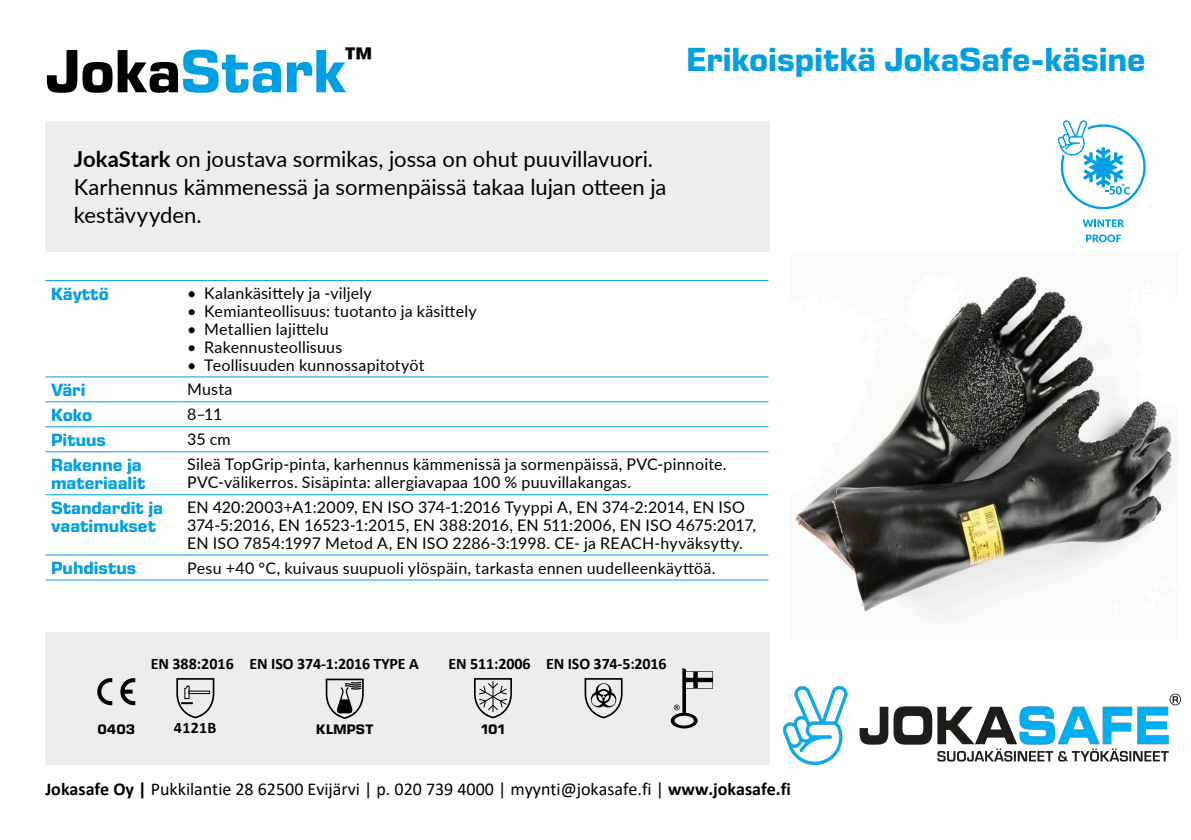
<style>
.page{position:relative;width:1191px;height:840px;background:#fff}
.page>*{position:absolute;margin:0;border:0;box-sizing:border-box;transform-origin:0 0}
.t1{font:700 62px "Eurostile Next W1 G";letter-spacing:-.005em;color:#009fe3}
.t2{font:700 34px "Eurostile Next W1 G";color:#009fe3}
.t3{font:22px/28px "Lato";color:#000}
.t4{font:18px "Calibri";color:#000}
.t5{font:700 18px/18px "Eurostile Next W1 G";color:#009fe3}
.t6{font:16px/18px "Lato";letter-spacing:.015em;color:#000}
.t7{font:700 16px "Calibri";letter-spacing:-.01em;color:#000}
.t8{font:700 14px "Eurostile Next W1 G";letter-spacing:.015em;color:#000}
.s1{color:#000}
.s2{font-weight:700}
</style>
<div class="page">
<div style="left:45px;top:121px;width:724px;height:130px;background:#ededed"></div>
<div style="left:45px;top:631px;width:720px;height:133px;background:#ededed"></div>
<svg style="left:120px;top:678px;width:15px;height:26px"></svg>
<svg style="left:97px;top:678px;width:15px;height:26px"></svg>
<svg style="left:584px;top:678px;width:38px;height:40px"></svg>
<svg style="left:474px;top:678px;width:38px;height:40px"></svg>
<svg style="left:176px;top:678px;width:38px;height:40px"></svg>
<svg style="left:325px;top:678px;width:39px;height:40px"></svg>
<svg style="left:671px;top:668px;width:42px;height:60px"></svg>
<svg style="left:698px;top:681px;width:14px;height:6px"></svg>
<svg style="left:686px;top:681px;width:7px;height:6px"></svg>
<div style="left:698px;top:671px;width:14px;height:6px;background:#ededed"></div>
<div style="left:686px;top:671px;width:7px;height:6px;background:#ededed"></div>
<hr style="left:45px;top:376px;width:136px;height:1px;background:#009fe3">
<hr style="left:181px;top:376px;width:587px;height:1px;background:#009fe3">
<hr style="left:45px;top:401px;width:136px;height:1px;background:#009fe3">
<hr style="left:181px;top:401px;width:587px;height:1px;background:#009fe3">
<hr style="left:45px;top:426px;width:136px;height:1px;background:#009fe3">
<hr style="left:181px;top:426px;width:587px;height:1px;background:#009fe3">
<hr style="left:45px;top:451px;width:136px;height:1px;background:#009fe3">
<hr style="left:181px;top:451px;width:587px;height:1px;background:#009fe3">
<hr style="left:45px;top:494px;width:136px;height:1px;background:#009fe3">
<hr style="left:181px;top:494px;width:587px;height:1px;background:#009fe3">
<hr style="left:45px;top:554px;width:136px;height:1px;background:#009fe3">
<hr style="left:181px;top:554px;width:587px;height:1px;background:#009fe3">
<hr style="left:45px;top:579px;width:136px;height:1px;background:#009fe3">
<hr style="left:181px;top:579px;width:587px;height:1px;background:#009fe3">
<hr style="left:45px;top:280px;width:136px;height:1px;background:#009fe3">
<hr style="left:181px;top:280px;width:587px;height:1px;background:#009fe3">
<svg style="left:1082px;top:219px;width:42px;height:8px"></svg>
<svg style="left:1086px;top:234px;width:35px;height:8px"></svg>
<svg style="left:1057px;top:120px;width:88px;height:89px"></svg>
<img style="left:783px;top:686px;width:397px;height:77px">
<img style="left:794px;top:276px;width:381px;height:340px">
<h1 class="t1" style="left:45px;top:30px;width:329px"><span class="s1">Joka</span>Stark<sup>™</sup></h1>
<h3 class="t3" style="left:74px;top:144px;width:594px"><span class="s2">JokaStark</span> on joustava sormikas, jossa on ohut puuvillavuori.<br>Karhennus kämmenessä ja sormenpäissä takaa lujan otteen ja kestävyyden.</h3>
<h2 class="t2" style="left:686px;top:37px;width:460px">Erikoispitkä JokaSafe-käsine</h2>
<p class="t5" style="left:51px;top:284px;width:59px">Käyttö</p>
<p class="t6" style="left:187px;top:283px;width:186px">• Kalankäsittely ja -viljely</p>
<p class="t6" style="left:187px;top:301px;width:291px">• Kemianteollisuus: tuotanto ja käsittely</p>
<p class="t6" style="left:187px;top:319px;width:143px">• Metallien lajittelu</p>
<p class="t6" style="left:187px;top:337px;width:157px">• Rakennusteollisuus</p>
<p class="t6" style="left:187px;top:355px;width:239px">• Teollisuuden kunnossapitotyöt</p>
<p class="t5" style="left:51px;top:380px;width:36px">Väri</p>
<p class="t6" style="left:187px;top:380px;width:47px">Musta</p>
<p class="t5" style="left:51px;top:405px;width:43px">Koko</p>
<p class="t6" style="left:187px;top:404px;width:37px">8–11</p>
<p class="t5" style="left:51px;top:430px;width:56px">Pituus</p>
<p class="t6" style="left:187px;top:429px;width:45px">35 cm</p>
<p class="t5" style="left:51px;top:455px;width:96px">Rakenne ja materiaalit</p>
<p class="t6" style="left:187px;top:454px;width:541px">Sileä TopGrip-pinta, karhennus kämmenissä ja sormenpäissä, PVC-pinnoite.<br>PVC-välikerros. Sisäpinta: allergiavapaa 100 % puuvillakangas.</p>
<p class="t5" style="left:51px;top:498px;width:113px">Standardit ja vaatimukset</p>
<p class="t6" style="left:187px;top:497px;width:570px">EN 420:2003+A1:2009, EN ISO 374-1:2016 Tyyppi A, EN 374-2:2014, EN ISO<br>374-5:2016, EN 16523-1:2015, EN 388:2016, EN 511:2006, EN ISO 4675:2017,<br>EN ISO 7854:1997 Metod A, EN ISO 2286-3:1998. CE- ja REACH-hyväksytty.</p>
<p class="t5" style="left:51px;top:558px;width:87px">Puhdistus</p>
<p class="t6" style="left:187px;top:557px;width:530px">Pesu +40 °C, kuivaus suupuoli ylöspäin, tarkasta ennen uudelleenkäyttöä.</p>
<p class="t7" style="left:151px;top:652px;width:269px">EN 388:2016 EN ISO 374-1:2016 TYPE A</p>
<p class="t7" style="left:448px;top:652px;width:220px">EN 511:2006 EN ISO 374-5:2016</p>
<p class="t8" style="left:97px;top:719px;width:39px">0403</p>
<p class="t7" style="left:174px;top:715px;width:44px">4121B</p>
<p class="t8" style="left:316px;top:719px;width:59px">KLMPST</p>
<p class="t8" style="left:481px;top:719px;width:26px">101</p>
<p class="t4" style="left:45px;top:776px;width:747px"><span class="s2">Jokasafe Oy |</span> Pukkilantie 28 62500 Evijärvi | p. 020 739 4000 | myynti@jokasafe.fi | <span class="s2">www.jokasafe.fi</span></p>
</div>
